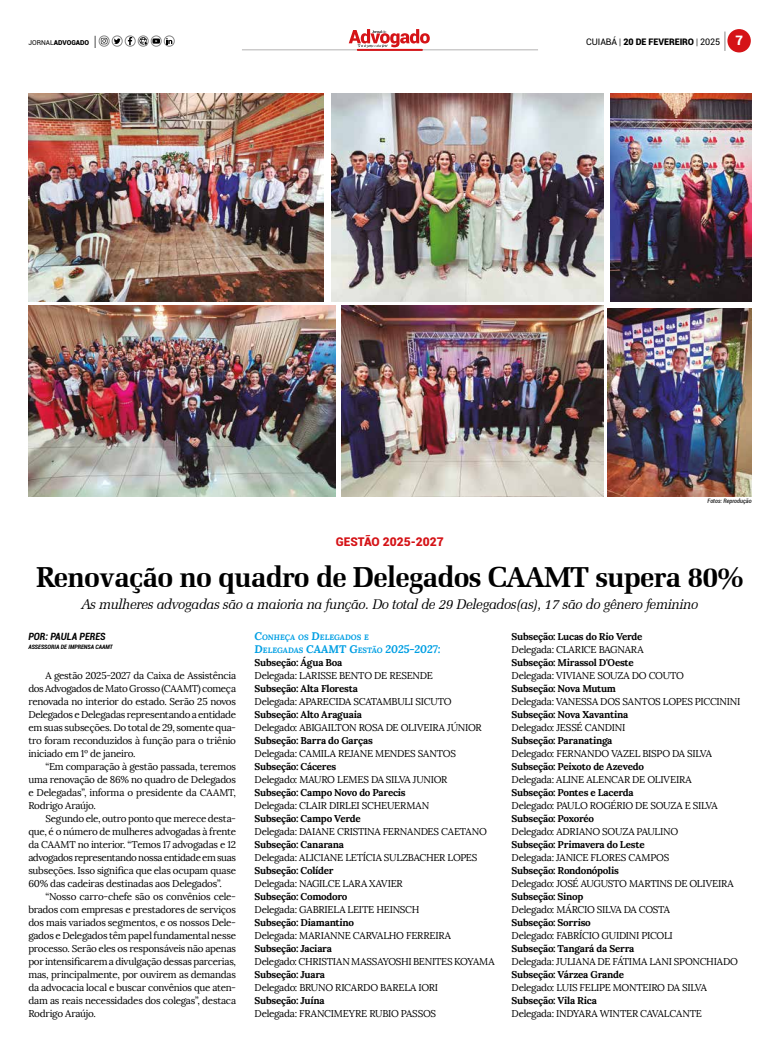
<style>
.page{position:relative;width:780px;height:1049px;background:#fff}
.page>*{position:absolute;margin:0;border:0;box-sizing:border-box;transform-origin:0 0}
.t1{font:700 28.9px "Zapf Elliptical 711 BT";letter-spacing:-.03em;color:#000}
.t2{font:italic 14px "Zapf Elliptical 711 BT";letter-spacing:-.03em;color:#000}
.t3{font:900 12px "Roboto";color:#d51317}
.t4{font:italic 700 11px "Lora";color:#009fe3}
.t5{font:italic 700 condensed 10px "Roboto";color:#000}
.t6{font:9.9px/13px "Lora";letter-spacing:-.025em;color:#000;text-align:justify}
.t7{font:700 9.9px "Lora";letter-spacing:-.025em;color:#000}
.t8{font:900 9px "Roboto";letter-spacing:-.01em;color:#000}
.t9{font:italic 700 7.7px/13px "Lora";color:#009fe3}
.t10{font:900 6.7px "Roboto";color:#000}
.t11{font:italic 700 condensed 6px "Roboto";color:#000}
.t12{font:italic condensed 6px "Roboto";color:#000}
.s1{font-weight:400}
.s2{font-weight:400;font-size:14.2px}
.s3{font-weight:300}
.s4{font-size:13px;color:#fff}
.s5{font-size:11px}
.s6{font-size:7.7px}
</style>
<div class="page">
<svg style="left:724px;top:32px;width:1px;height:19px"></svg>
<svg style="left:128px;top:38px;width:4px;height:7px"></svg>
<div style="left:125px;top:36px;width:11px;height:11px;border:1px solid #878787;border-radius:5px"></div>
<div style="left:138px;top:36px;width:11px;height:11px;border:1px solid #878787;border-radius:5px"></div>
<div style="left:112px;top:36px;width:10px;height:11px;border:1px solid #878787;border-radius:5px"></div>
<svg style="left:114px;top:38px;width:6px;height:6px"></svg>
<div style="left:99px;top:36px;width:10px;height:11px;border:1px solid #878787;border-radius:5px"></div>
<svg style="left:101px;top:38px;width:6px;height:6px"></svg>
<div style="left:151px;top:36px;width:11px;height:11px;border:1px solid #878787;border-radius:5px"></div>
<svg style="left:139px;top:37px;width:21px;height:9px"></svg>
<div style="left:164px;top:36px;width:11px;height:11px;border:1px solid #878787;border-radius:5px"></div>
<svg style="left:166px;top:38px;width:6px;height:6px"></svg>
<hr style="left:242px;top:50px;width:296px;height:1px;background:#b3b2b2">
<div style="left:357px;top:49px;width:66px;height:2px;border:1px solid #d51317"></div>
<svg style="left:349px;top:29px;width:81px;height:19px"></svg>
<div style="left:727px;top:29px;width:23px;height:23px;background:#d51317;border-radius:50%"></div>
<img style="left:28px;top:93px;width:295px;height:209px">
<img style="left:28px;top:306px;width:308px;height:190px">
<img style="left:342px;top:306px;width:261px;height:190px">
<img style="left:331px;top:93px;width:272px;height:209px">
<img style="left:607px;top:308px;width:144px;height:189px">
<img style="left:610px;top:93px;width:141px;height:209px">
<p class="t10" style="left:28px;top:38px;width:69px"><span class="s1">JORNAL</span>ADVOGADO <span class="s2">|</span></p>
<p class="t8" style="left:586px;top:35px;width:158px"><span class="s1">CUIABÁ</span> <span class="s3">|</span> 20 DE FEVEREIRO <span class="s3">|</span> <span class="s1">2025</span> <span class="s4">7</span></p>
<p class="t3" style="left:336px;top:533px;width:109px">GESTÃO 2025-2027</p>
<p class="t12" style="left:707px;top:496px;width:46px">Fotos: Reprodução</p>
<h1 class="t1" style="left:36px;top:559px;width:709px">Renovação no quadro de Delegados CAAMT supera 80%</h1>
<h2 class="t2" style="left:82px;top:596px;width:618px">As mulheres advogadas são a maioria na função. Do total de 29 Delegados(as), 17 são do gênero feminino</h2>
<p class="t5" style="left:28px;top:629px;width:79px">POR: PAULA PERES</p>
<p class="t11" style="left:28px;top:642px;width:86px">ASSESSORIA DE IMPRENSA CAAMT</p>
<p class="t6" style="left:28px;top:669px;width:209px;text-indent:17px">A gestão 2025-2027 da Caixa de Assistência dos Advogados de Mato Grosso (CAAMT) começa renovada no interior do estado. Serão 25 novos Delegados e Delegadas representando a entidade em suas subseções. Do total de 29, somente qua&shy;tro foram reconduzidos à função para o triênio iniciado em 1º de janeiro.</p>
<p class="t6" style="left:28px;top:760px;width:209px;text-indent:17px">“Em comparação à gestão passada, teremos uma renovação de 86% no quadro de Delegados e Delegadas”, informa o presidente da CAAMT, Rodrigo Araújo.</p>
<p class="t6" style="left:28px;top:812px;width:209px;text-indent:17px">Segundo ele, outro ponto que merece desta&shy;que, é o número de mulheres advogadas à frente da CAAMT no interior. “Temos 17 advogadas e 12 advogados representando nossa entidade em suas subseções. Isso significa que elas ocupam quase 60% das cadeiras destinadas aos Delegados”.</p>
<p class="t6" style="left:28px;top:890px;width:209px;text-indent:17px">“Nosso carro-chefe são os convênios cele&shy;brados com empresas e prestadores de serviços dos mais variados segmentos, e os nossos Dele&shy;gados e Delegados têm papel fundamental nesse processo. Serão eles os responsáveis não apenas por intensificarem a divulgação dessas parcerias, mas, principalmente, por ouvirem as demandas da advocacia local e buscar convênios que aten&shy;dam as reais necessidades dos colegas”, destaca Rodrigo Araújo.</p>
<p class="t9" style="left:254px;top:630px;width:116px"><span class="s5">C</span>ONHEÇA OS <span class="s5">D</span>ELEGADOS E<br><span class="s5">D</span>ELEGADAS <span class="s5">CAAM</span></p>
<p class="t4" style="left:339px;top:641px;width:103px">T G<span class="s6">ESTÃO</span> 2025-2027:</p>
<p class="t7" style="left:254px;top:656px;width:89px">Subseção: Água Boa</p>
<p class="t6" style="left:254px;top:669px;width:180px">Delegada: LARISSE BENTO DE RESENDE</p>
<p class="t7" style="left:254px;top:682px;width:105px">Subseção: Alta Floresta</p>
<p class="t6" style="left:254px;top:695px;width:199px">Delegada: APARECIDA SCATAMBULI SICUTO</p>
<p class="t7" style="left:254px;top:708px;width:109px">Subseção: Alto Araguaia</p>
<p class="t6" style="left:254px;top:721px;width:229px">Delegado: ABIGAILTON ROSA DE OLIVEIRA JÚNIOR</p>
<p class="t7" style="left:254px;top:734px;width:120px">Subseção: Barra do Garças</p>
<p class="t6" style="left:254px;top:747px;width:203px">Delegada: CAMILA REJANE MENDES SANTOS</p>
<p class="t7" style="left:254px;top:760px;width:83px">Subseção: Cáceres</p>
<p class="t6" style="left:254px;top:773px;width:194px">Delegado: MAURO LEMES DA SILVA JUNIOR</p>
<p class="t7" style="left:254px;top:786px;width:153px">Subseção: Campo Novo do Parecis</p>
<p class="t6" style="left:254px;top:799px;width:176px">Delegada: CLAIR DIRLEI SCHEUERMAN</p>
<p class="t7" style="left:254px;top:812px;width:108px">Subseção: Campo Verde</p>
<p class="t6" style="left:254px;top:825px;width:234px">Delegada: DAIANE CRISTINA FERNANDES CAETANO</p>
<p class="t7" style="left:254px;top:838px;width:91px">Subseção: Canarana</p>
<p class="t6" style="left:254px;top:851px;width:224px">Delegada: ALICIANE LETÍCIA SULZBACHER LOPES</p>
<p class="t7" style="left:254px;top:864px;width:80px">Subseção: Colíder</p>
<p class="t6" style="left:254px;top:877px;width:150px">Delegada: NAGILCE LARA XAVIER</p>
<p class="t7" style="left:254px;top:890px;width:94px">Subseção: Comodoro</p>
<p class="t6" style="left:254px;top:903px;width:166px">Delegada: GABRIELA LEITE HEINSCH</p>
<p class="t7" style="left:254px;top:916px;width:101px">Subseção: Diamantino</p>
<p class="t6" style="left:254px;top:929px;width:198px">Delegada: MARIANNE CARVALHO FERREIRA</p>
<p class="t7" style="left:254px;top:942px;width:79px">Subseção: Jaciara</p>
<p class="t6" style="left:254px;top:955px;width:241px">Delegado: CHRISTIAN MASSAYOSHI BENITES KOYAMA</p>
<p class="t7" style="left:254px;top:968px;width:72px">Subseção: Juara</p>
<p class="t6" style="left:254px;top:981px;width:185px">Delegado: BRUNO RICARDO BARELA IORI</p>
<p class="t7" style="left:254px;top:994px;width:72px">Subseção: Juína</p>
<p class="t6" style="left:254px;top:1007px;width:183px">Delegada: FRANCIMEYRE RUBIO PASSOS</p>
<p class="t7" style="left:511px;top:630px;width:132px">Subseção: Lucas do Rio Verde</p>
<p class="t6" style="left:511px;top:643px;width:133px">Delegada: CLARICE BAGNARA</p>
<p class="t7" style="left:511px;top:656px;width:124px">Subseção: Mirassol D'Oeste</p>
<p class="t6" style="left:511px;top:669px;width:174px">Delegada: VIVIANE SOUZA DO COUTO</p>
<p class="t7" style="left:511px;top:682px;width:106px">Subseção: Nova Mutum</p>
<p class="t6" style="left:511px;top:695px;width:230px">Delegada: VANESSA DOS SANTOS LOPES PICCININI</p>
<p class="t7" style="left:511px;top:708px;width:118px">Subseção: Nova Xavantina</p>
<p class="t6" style="left:511px;top:721px;width:115px">Delegado: JESSÉ CANDINI</p>
<p class="t7" style="left:511px;top:734px;width:102px">Subseção: Paranatinga</p>
<p class="t6" style="left:511px;top:747px;width:202px">Delegado: FERNANDO VAZEL BISPO DA SILVA</p>
<p class="t7" style="left:511px;top:760px;width:134px">Subseção: Peixoto de Azevedo</p>
<p class="t6" style="left:511px;top:773px;width:181px">Delegada: ALINE ALENCAR DE OLIVEIRA</p>
<p class="t7" style="left:511px;top:786px;width:124px">Subseção: Pontes e Lacerda</p>
<p class="t6" style="left:511px;top:799px;width:207px">Delegado: PAULO ROGÉRIO DE SOUZA E SILVA</p>
<p class="t7" style="left:511px;top:812px;width:84px">Subseção: Poxoréo</p>
<p class="t6" style="left:511px;top:825px;width:168px">Delegado: ADRIANO SOUZA PAULINO</p>
<p class="t7" style="left:511px;top:838px;width:134px">Subseção: Primavera do Leste</p>
<p class="t6" style="left:511px;top:851px;width:159px">Delegada: JANICE FLORES CAMPOS</p>
<p class="t7" style="left:511px;top:864px;width:109px">Subseção: Rondonópolis</p>
<p class="t6" style="left:511px;top:877px;width:224px">Delegado: JOSÉ AUGUSTO MARTINS DE OLIVEIRA</p>
<p class="t7" style="left:511px;top:890px;width:73px">Subseção: Sinop</p>
<p class="t6" style="left:511px;top:903px;width:160px">Delegado: MÁRCIO SILVA DA COSTA</p>
<p class="t7" style="left:511px;top:916px;width:81px">Subseção: Sorriso</p>
<p class="t6" style="left:511px;top:929px;width:163px">Delegado: FABRÍCIO GUIDINI PICOLI</p>
<p class="t7" style="left:511px;top:942px;width:124px">Subseção: Tangará da Serra</p>
<p class="t6" style="left:511px;top:955px;width:228px">Delegada: JULIANA DE FÁTIMA LANI SPONCHIADO</p>
<p class="t7" style="left:511px;top:968px;width:114px">Subseção: Várzea Grande</p>
<p class="t6" style="left:511px;top:981px;width:197px">Delegado: LUIS FELIPE MONTEIRO DA SILVA</p>
<p class="t7" style="left:511px;top:994px;width:87px">Subseção: Vila Rica</p>
<p class="t6" style="left:511px;top:1007px;width:192px">Delegada: INDYARA WINTER CAVALCANTE</p>
</div>
